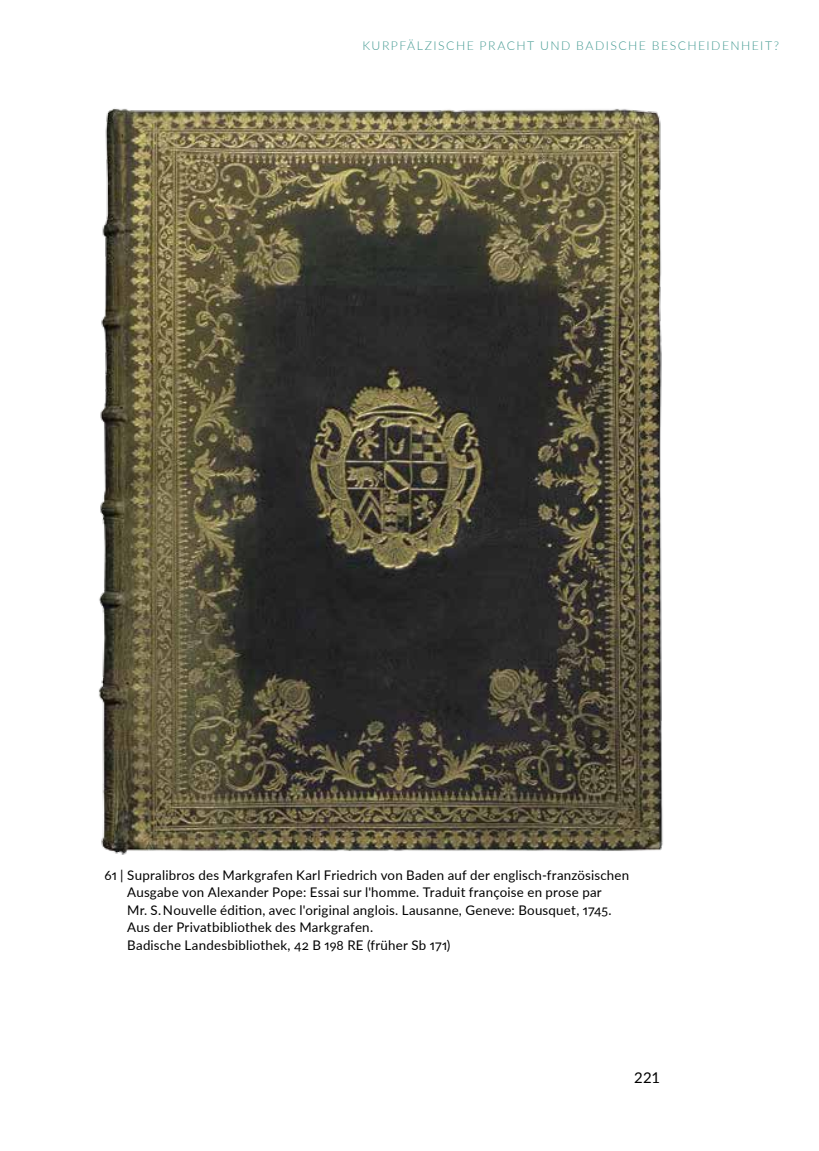
<style>
.page{position:relative;width:819px;height:1151px;background:#fff}
.page>*{position:absolute;margin:0;border:0;box-sizing:border-box;transform-origin:0 0}
.t1{font:14.88px "Lato Regular 2";color:#000}
.t2{font:13.3px/17.5px "Lato";letter-spacing:.015em;color:#000}
.t3{font:300 12.25px "Lato";letter-spacing:.12em;color:#439991}
</style>
<div class="page">
<img style="left:99px;top:108px;width:564px;height:747px">
<p class="t3" style="left:362px;top:37px;width:418px">KURPFÄLZISCHE PRACHT UND BADISCHE BESCHEIDENHEIT?</p>
<p class="t2" style="left:127px;top:866px;width:503px;text-indent:-23px">61 ̵ Supralibros des Markgrafen Karl Friedrich von Baden auf der englisch-französischen Ausgabe von Alexander Pope: Essai sur l'homme. Traduit françoise en prose par<br>Mr. S. Nouvelle édition, avec l'original anglois. Lausanne, Geneve: Bousquet, 1745.<br>Aus der Privatbibliothek des Markgrafen.<br>Badische Landesbibliothek, 42 B 198 RE (früher Sb 171)</p>
<p class="t1" style="left:634px;top:1066px;width:27px">221</p>
</div>
